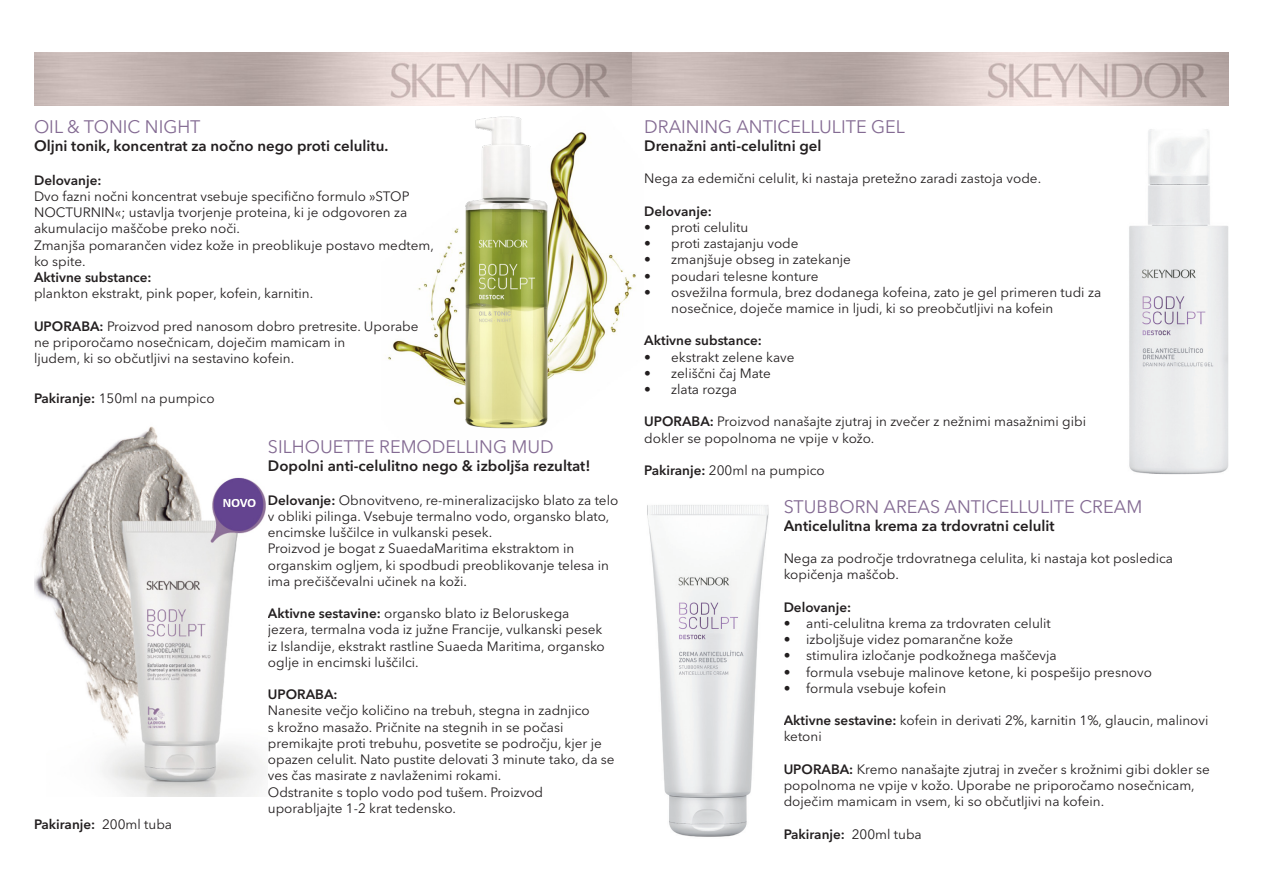
<style>
.page{position:relative;width:1263px;height:893px;background:#fff}
.page>*{position:absolute;margin:0;border:0;box-sizing:border-box;transform-origin:0 0}
.t1{font:18px "Avenir Next LT Pro";color:#846b93}
.t2{font:600 15px "Avenir Next LT Pro";color:#231f20}
.t3{font:13.5px/16.2px "Avenir Next LT Pro";color:#231f20}
.t4{font:600 13.5px "Avenir Next LT Pro";color:#231f20}
.s1{font-weight:600}
.s2{font-weight:400}
</style>
<div class="page">
<img style="left:387px;top:132px;width:249px;height:273px">
<img style="left:34px;top:52px;width:1195px;height:54px">
<img style="left:1129px;top:129px;width:100px;height:346px">
<img style="left:647px;top:505px;width:122px;height:332px">
<img style="left:458px;top:116px;width:97px;height:313px">
<img style="left:34px;top:426px;width:232px;height:371px">
<p class="t1" style="left:34px;top:116px;width:168px">OIL &amp; TONIC NIGHT</p>
<p class="t2" style="left:34px;top:136px;width:356px">Oljni tonik, koncentrat za nočno nego proti celulitu.</p>
<p class="t4" style="left:34px;top:172px;width:69px">Delovanje:</p>
<p class="t3" style="left:34px;top:188px;width:377px">Dvo fazni nočni koncentrat vsebuje specifično formulo »STOP<br>NOCTURNIN«; ustavlja tvorjenje proteina, ki je odgovoren za akumulacijo maščobe preko noči.</p>
<p class="t3" style="left:34px;top:237px;width:402px">Zmanjša pomarančen videz kože in preoblikuje postavo medtem, ko spite.</p>
<p class="t4" style="left:34px;top:269px;width:119px">Aktivne substance:</p>
<p class="t3" style="left:34px;top:285px;width:281px">plankton ekstrakt, pink poper, kofein, karnitin.</p>
<p class="t3" style="left:34px;top:318px;width:386px"><span class="s1">UPORABA:</span> Proizvod pred nanosom dobro pretresite. Uporabe ne priporočamo nosečnicam, doječim mamicam in</p>
<p class="t3" style="left:34px;top:350px;width:262px">ljudem, ki so občutljivi na sestavino kofein.</p>
<p class="t3" style="left:34px;top:390px;width:182px"><span class="s1">Pakiranje:</span> 150ml na pumpico</p>
<p class="t1" style="left:268px;top:436px;width:287px">SILHOUETTE REMODELLING MUD</p>
<p class="t2" style="left:268px;top:456px;width:324px">Dopolni anti-celulitno nego &amp; izboljša rezultat!</p>
<p class="t3" style="left:268px;top:492px;width:352px"><span class="s1">Delovanje:</span> Obnovitveno, re-mineralizacijsko blato za telo v obliki pilinga. Vsebuje termalno vodo, organsko blato, encimske luščilce in vulkanski pesek.</p>
<p class="t3" style="left:268px;top:541px;width:343px">Proizvod je bogat z SuaedaMaritima ekstraktom in organskim ogljem, ki spodbudi preoblikovanje telesa in ima prečiščevalni učinek na koži.</p>
<p class="t3" style="left:268px;top:605px;width:338px"><span class="s1">Aktivne sestavine:</span> organsko blato iz Beloruskega jezera, termalna voda iz južne Francije, vulkanski pesek iz Islandije, ekstrakt rastline Suaeda Maritima, organsko oglje in encimski luščilci.</p>
<p class="t4" style="left:268px;top:686px;width:71px">UPORABA:</p>
<p class="t3" style="left:268px;top:703px;width:348px">Nanesite večjo količino na trebuh, stegna in zadnjico<br>s krožno masažo. Pričnite na stegnih in se počasi premikajte proti trebuhu, posvetite se področju, kjer je opazen celulit. Nato pustite delovati 3 minute tako, da se ves čas masirate z navlaženimi rokami.</p>
<p class="t3" style="left:268px;top:784px;width:277px">Odstranite s toplo vodo pod tušem. Proizvod uporabljajte 1-2 krat tedensko.</p>
<p class="t4" style="left:34px;top:816px;width:140px">Pakiranje: <span class="s2">200ml tuba</span></p>
<p class="t1" style="left:644px;top:116px;width:262px">DRAINING ANTICELLULITE GEL</p>
<p class="t2" style="left:644px;top:137px;width:179px">Drenažni anti-celulitni gel</p>
<p class="t3" style="left:644px;top:170px;width:398px">Nega za edemični celulit, ki nastaja pretežno zaradi zastoja vode.</p>
<p class="t4" style="left:644px;top:203px;width:69px">Delovanje:</p>
<p class="t3" style="left:644px;top:219px;width:106px">• proti celulitu</p>
<p class="t3" style="left:644px;top:235px;width:156px">• proti zastajanju vode</p>
<p class="t3" style="left:644px;top:251px;width:208px">• zmanjšuje obseg in zatekanje</p>
<p class="t3" style="left:644px;top:268px;width:176px">• poudari telesne konture</p>
<p class="t3" style="left:671px;top:284px;width:431px;text-indent:-27px">• osvežilna formula, brez dodanega kofeina, zato je gel primeren tudi za nosečnice, doječe mamice in ljudi, ki so preobčutljivi na kofein</p>
<p class="t4" style="left:644px;top:332px;width:119px">Aktivne substance:</p>
<p class="t3" style="left:644px;top:349px;width:152px">• ekstrakt zelene kave</p>
<p class="t3" style="left:644px;top:365px;width:128px">• zeliščni čaj Mate</p>
<p class="t3" style="left:644px;top:381px;width:94px">• zlata rozga</p>
<p class="t3" style="left:644px;top:413px;width:443px"><span class="s1">UPORABA:</span> Proizvod nanašajte zjutraj in zvečer z nežnimi masažnimi gibi dokler se popolnoma ne vpije v kožo.</p>
<p class="t3" style="left:644px;top:462px;width:182px"><span class="s1">Pakiranje:</span> 200ml na pumpico</p>
<p class="t1" style="left:784px;top:496px;width:360px">STUBBORN AREAS ANTICELLULITE CREAM</p>
<p class="t2" style="left:784px;top:516px;width:272px">Anticelulitna krema za trdovratni celulit</p>
<p class="t3" style="left:784px;top:550px;width:391px">Nega za področje trdovratnega celulita, ki nastaja kot posledica kopičenja maščob.</p>
<p class="t4" style="left:784px;top:599px;width:69px">Delovanje:</p>
<p class="t3" style="left:784px;top:615px;width:269px">• anti-celulitna krema za trdovraten celulit</p>
<p class="t3" style="left:784px;top:631px;width:231px">• izboljšuje videz pomarančne kože</p>
<p class="t3" style="left:784px;top:647px;width:275px">• stimulira izločanje podkožnega maščevja</p>
<p class="t3" style="left:784px;top:664px;width:370px">• formula vsebuje malinove ketone, ki pospešijo presnovo</p>
<p class="t3" style="left:784px;top:680px;width:164px">• formula vsebuje kofein</p>
<p class="t3" style="left:784px;top:712px;width:426px"><span class="s1">Aktivne sestavine:</span> kofein in derivati 2%, karnitin 1%, glaucin, malinovi ketoni</p>
<p class="t3" style="left:784px;top:761px;width:428px"><span class="s1">UPORABA:</span> Kremo nanašajte zjutraj in zvečer s krožnimi gibi dokler se popolnoma ne vpije v kožo. Uporabe ne priporočamo nosečnicam, doječim mamicam in vsem, ki so občutljivi na kofein.</p>
<p class="t4" style="left:784px;top:826px;width:140px">Pakiranje: <span class="s2">200ml tuba</span></p>
</div>
